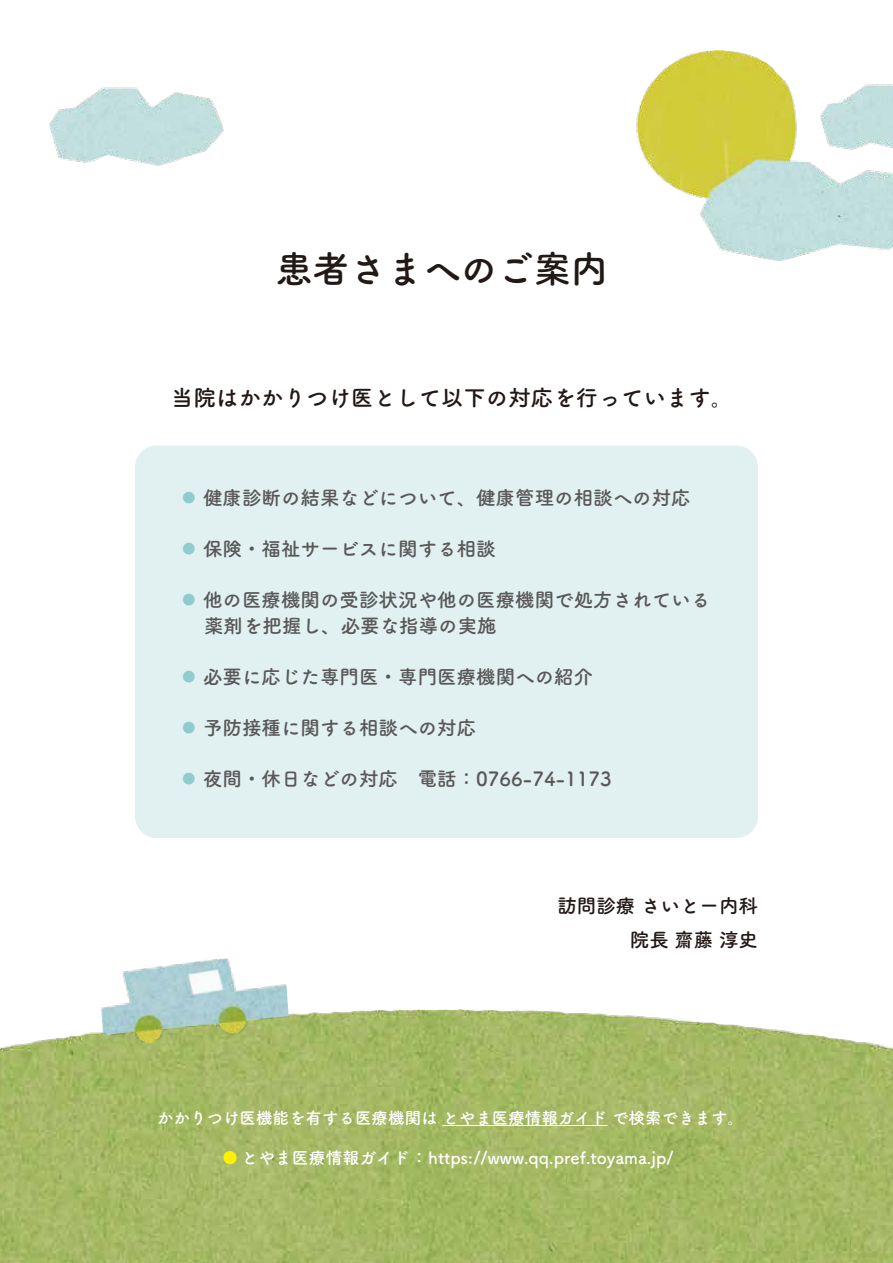
<style>
.page{position:relative;width:893px;height:1263px;background:#fff}
.page>*{position:absolute;margin:0;border:0;box-sizing:border-box;transform-origin:0 0}
.t1{font:700 37.65px "Tsuku A Rd Gothic";letter-spacing:-.02em;color:#221815}
.t2{font:700 22.5px "Tsuku A Rd Gothic";color:#221815}
.t3{font:700 19.5px/25.5px "Tsuku A Rd Gothic";color:#595757}
.t4{font:700 19.5px/34.2px "Tsuku A Rd Gothic";color:#221815;text-align:right}
.t5{font:700 16.95px "Tsuku A Rd Gothic";color:#fff}
.t6{font:700 16.5px "Tsuku A Rd Gothic";color:#fff}
.s1{font-family:"Koz Go Pr 6 N";font-weight:400;color:#90cbcd}
.s2{font-family:"Koz Go Pr 6 N";font-weight:400;font-size:21.9px;color:#fff100}
</style>
<div class="page">
<img style="left:0;top:1010px;width:893px;height:253px">
<img style="left:98px;top:958px;width:192px;height:88px">
<img style="left:49px;top:87px;width:175px;height:79px">
<img style="left:636px;top:50px;width:257px;height:211px">
<img style="left:820px;top:52px;width:73px;height:131px">
<div style="left:135px;top:446px;width:623px;height:392px;background:#e1f1f1;border-radius:22px"></div>
<hr style="left:442px;top:1125px;width:165px;height:1px;background:#fff">
<h1 class="t1" style="left:276px;top:239px;width:334px">患者さまへのご案内</h1>
<p class="t2" style="left:171px;top:380px;width:564px">当院はかかりつけ医として以下の対応を行っています。</p>
<p class="t3" style="left:179px;top:484px;width:513px"><span class="s1">●</span> 健康診断の結果などについて、健康管理の相談への対応</p>
<p class="t3" style="left:179px;top:535px;width:318px"><span class="s1">●</span> 保険・福祉サービスに関する相談</p>
<p class="t3" style="left:179px;top:586px;width:533px"><span class="s1">●</span> 他の医療機関の受診状況や他の医療機関で処方されている　 薬剤を把握し、必要な指導の実施</p>
<p class="t3" style="left:179px;top:662px;width:416px"><span class="s1">●</span> 必要に応じた専門医・専門医療機関への紹介</p>
<p class="t3" style="left:179px;top:713px;width:299px"><span class="s1">●</span> 予防接種に関する相談への対応</p>
<p class="t3" style="left:179px;top:764px;width:434px"><span class="s1">●</span> 夜間・休日などの対応　電話：0766-74-1173</p>
<p class="t4" style="left:557px;top:887px;width:202px">訪問診療 さいとー内科院長 齋藤 淳史</p>
<p class="t6" style="left:157px;top:1105px;width:588px">かかりつけ医機能を有する医療機関はとやま医療情報ガイドで検索できます。</p>
<p class="t5" style="left:219px;top:1145px;width:456px"><span class="s2">●</span>とやま医療情報ガイド ： https://www.qq.pref.toyama.jp/</p>
</div>
